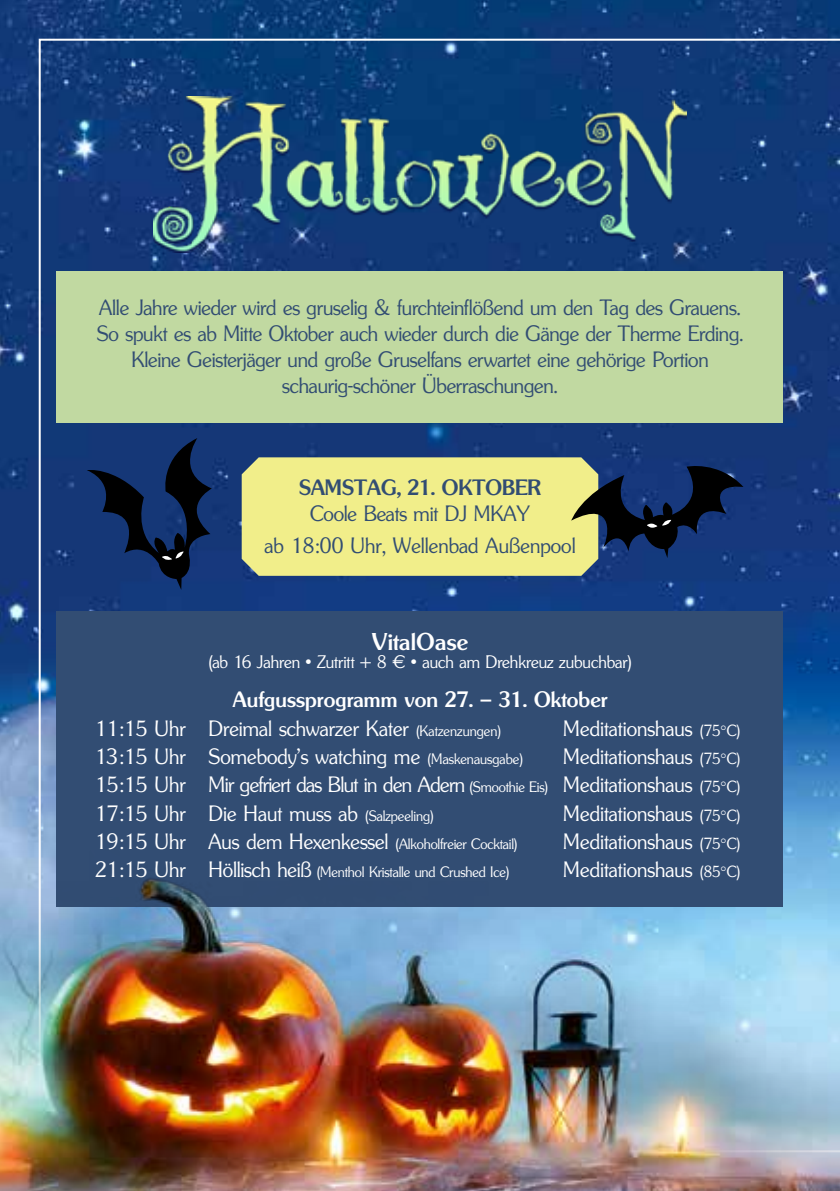
<style>
.page{position:relative;width:840px;height:1191px;background:#fff}
.page>*{position:absolute;margin:0;border:0;box-sizing:border-box;transform-origin:0 0}
.t1{font:700 24px "Sunset Gothic";letter-spacing:.02em;color:#fff}
.t2{font:22px/28.4px "Sunset Gothic";letter-spacing:.01em;color:#fff;text-align:justify}
.t3{font:22px/26px "Sunset Gothic";color:#324d73;text-align:center}
.t4{font:700 22px/29.2px "Sunset Gothic";letter-spacing:.01em;color:#fff}
.t5{font:700 22px "Sunset Gothic";color:#324d73}
.t6{font:18px "Sunset Gothic";letter-spacing:.005em;color:#fff}
.t7{font:15px "Sunset Gothic";color:#fff}
.s1{font-weight:400}
.s2{font-weight:400;font-size:15px}
.s3{font-size:16px}
.s4{font-size:15px}
.s5{font-size:22px}
</style>
<div class="page">
<img style="left:0;top:0;width:839px;height:576px">
<svg style="left:39px;top:39px;width:800px;height:537px;background:#1a417d"></svg>
<img style="left:153px;top:96px;width:533px;height:157px">
<div style="left:57px;top:271px;width:725px;height:151px;background:#c1d9a1"></div>
<img style="left:0;top:576px;width:839px;height:615px">
<div style="left:241px;top:457px;width:357px;height:119px;background:#f1ee8a"></div>
<svg style="left:571px;top:460px;width:172px;height:98px;background:#2e4057"></svg>
<svg style="left:87px;top:438px;width:125px;height:152px;background:#0f2857"></svg>
<p class="t3" style="left:97px;top:295px;width:647px">Alle Jahre wieder wird es gruselig &amp; furchteinflößend um den Tag des Grauens.<br>So spukt es ab Mitte Oktober auch wieder durch die Gänge der Therme Erding.<br>Kleine Geisterjäger und große Gruselfans erwartet eine gehörige Portion schaurig-schöner Überraschungen.</p>
<p class="t5" style="left:299px;top:475px;width:243px">SAMSTAG, 21. OKTOBER</p>
<p class="t3" style="left:264px;top:498px;width:312px;line-height:31.6px">Coole Beats mit DJ MKAY<br>ab 18:00 Uhr, Wellenbad Außenpool</p>
<p class="t1" style="left:372px;top:628px;width:97px">VitalOase</p>
<p class="t6" style="left:208px;top:652px;width:425px">(ab 16 Jahren • Zutritt + 8 € • auch am Drehkreuz zubuchbar)</p>
<p class="t4" style="left:95px;top:684px;width:513px;text-indent:138px">Aufgussprogramm von 27. – 31. Oktober<br><span class="s1">11:15 Uhr Dreimal schwarzer Kater</span> <span class="s2">(Katzenzungen)</span></p>
<p class="t2" style="left:563px;top:714px;width:179px">Meditationshaus <span class="s3">(75°C)</span></p>
<p class="t2" style="left:95px;top:742px;width:429px">13:15 Uhr Somebody’s watching me <span class="s4">(Maskenausgabe)</span></p>
<p class="t2" style="left:95px;top:742px;width:646px;text-indent:468px">Meditationshaus <span class="s3">(75°C)<br></span>15:15 Uhr Mir gefriert das Blut in den Adern <span class="s4">(Smoothie Eis)</span> Meditationshaus <span class="s3">(75°C)<br></span>17:15 Uhr Die Haut muss ab <span class="s4">(Salzpeeling)</span></p>
<p class="t2" style="left:563px;top:799px;width:179px">Meditationshaus <span class="s3">(75°C)</span></p>
<p class="t2" style="left:95px;top:827px;width:424px">19:15 Uhr Aus dem Hexenkessel <span class="s4">(Alkoholfreier Cocktail)</span></p>
<p class="t2" style="left:563px;top:827px;width:179px">Meditationshaus <span class="s3">(75°C)</span></p>
<p class="t7" style="left:95px;top:864px;width:416px"><span class="s5">21:15 Uhr Höllisch heiß</span> (Menthol Kristalle und Crushed Ice)</p>
<p class="t2" style="left:563px;top:855px;width:179px">Meditationshaus <span class="s3">(85°C)</span></p>
</div>
